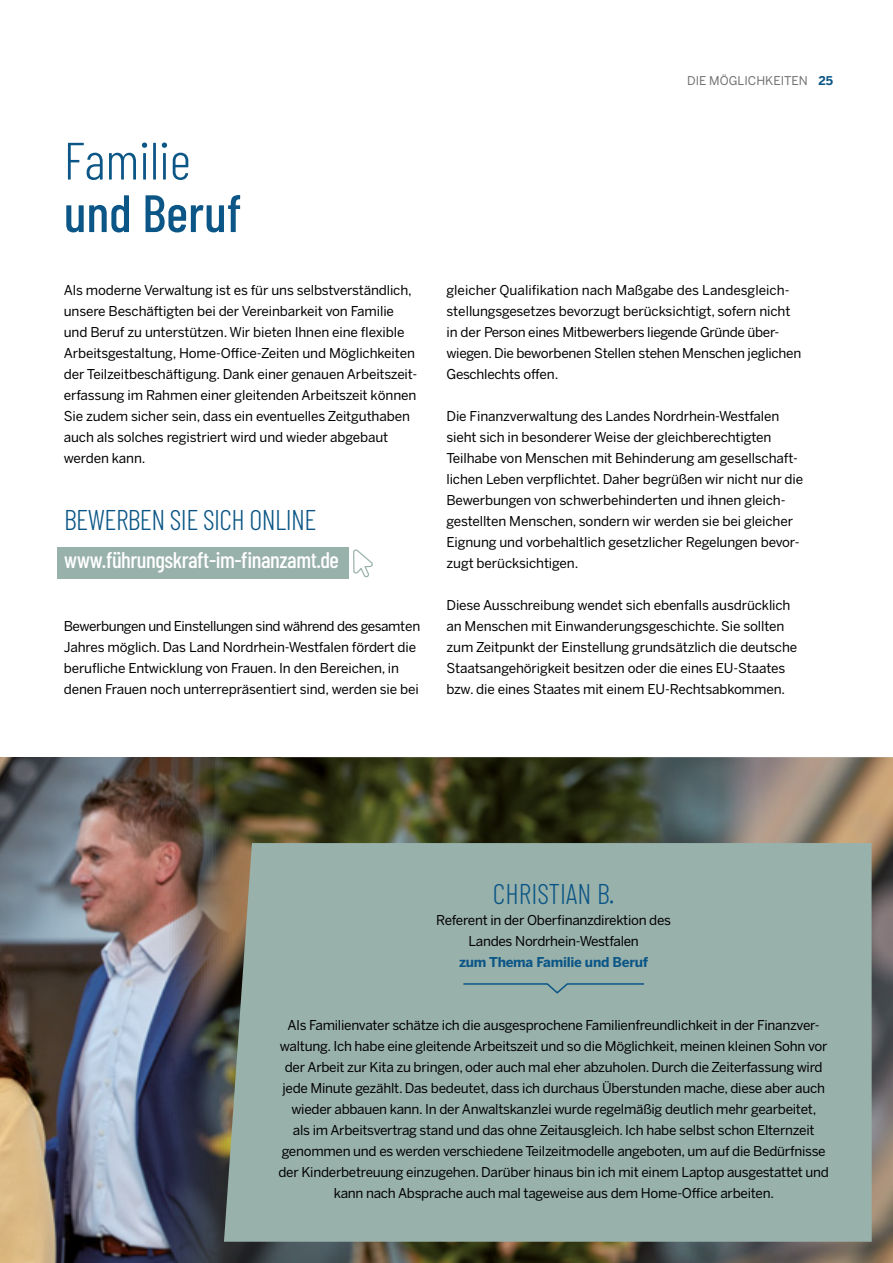
<style>
.page{position:relative;width:893px;height:1263px;background:#fff}
.page>*{position:absolute;margin:0;border:0;box-sizing:border-box;transform-origin:0 0}
.t1{font:500 52.5px "Barlow Condensed";color:#0b5686}
.t2{font:300 52.5px "Barlow Condensed";color:#0b5686}
.t3{font:300 28.5px "Barlow Condensed";letter-spacing:-.02em;color:#0b5686}
.t4{font:300 28.5px "Barlow Condensed";color:#0b5686}
.t5{font:500 22.5px "Barlow Condensed";letter-spacing:-.02em;color:#fff}
.t6{font:13.5px/21px "Benton Sans";letter-spacing:-.02em;color:#000}
.t7{font:700 13.5px "Benton Sans";letter-spacing:-.02em;color:#0b5686}
.t8{font:12px "Benton Sans";color:#706f6f}
.t9{font:700 12px "Benton Sans";color:#0b5686}
</style>
<div class="page">
<img style="left:0;top:757px;width:156px;height:506px">
<img style="left:156px;top:757px;width:737px;height:506px">
<div style="left:224px;top:843px;width:648px;height:399px;background:#99b1ab"></div>
<svg style="left:462px;top:982px;width:183px;height:13px"></svg>
<div style="left:57px;top:547px;width:291px;height:31px;background:#99b1ab"></div>
<svg style="left:352px;top:549px;width:22px;height:274px"></svg>
<p class="t2" style="left:64px;top:123px;width:129px">Familie</p>
<p class="t1" style="left:64px;top:176px;width:179px">und Beruf</p>
<p class="t6" style="left:64px;top:279px;width:355px">Als moderne Verwaltung ist es für uns selbstverständlich, unsere Beschäftigten bei der Vereinbarkeit von Familie und Beruf zu unterstützen. Wir bieten Ihnen eine flexible Arbeitsgestaltung, Home-Office-Zeiten und Möglichkeiten der Teilzeitbeschäftigung. Dank einer genauen Arbeitszeit&shy;erfassung im Rahmen einer gleitenden Arbeitszeit können Sie zudem sicher sein, dass ein eventuelles Zeitguthaben auch als solches registriert wird und wieder abgebaut werden kann.</p>
<p class="t3" style="left:64px;top:499px;width:254px">BEWERBEN SIE SICH ONLINE</p>
<p class="t5" style="left:64px;top:544px;width:276px">www.führungskraft-im-finanzamt.de</p>
<p class="t6" style="left:64px;top:615px;width:358px">Bewerbungen und Einstellungen sind während des gesamten Jahres möglich. Das Land Nordrhein-Westfalen fördert die berufliche Entwicklung von Frauen. In den Bereichen, in denen Frauen noch unterrepräsentiert sind, werden sie bei</p>
<p class="t8" style="left:687px;top:74px;width:122px">DIE MÖGLICHKEITEN</p>
<p class="t9" style="left:819px;top:74px;width:16px">25</p>
<p class="t6" style="left:446px;top:279px;width:356px">gleicher Qualifikation nach Maßgabe des Landesgleich&shy;stellungsgesetzes bevorzugt berücksichtigt, sofern nicht in der Person eines Mitbewerbers liegende Gründe über&shy;wiegen. Die beworbenen Stellen stehen Menschen jeglichen Geschlechts offen.</p>
<p class="t6" style="left:446px;top:405px;width:358px">Die Finanzverwaltung des Landes Nordrhein-Westfalen sieht sich in besonderer Weise der gleichberechtigten Teilhabe von Menschen mit Behinderung am gesellschaft&shy;lichen Leben verpflichtet. Daher begrüßen wir nicht nur die Bewerbungen von schwerbehinderten und ihnen gleich&shy;gestellten Menschen, sondern wir werden sie bei gleicher Eignung und vorbehaltlich gesetzlicher Regelungen bevor&shy;zugt berücksichtigen.</p>
<p class="t6" style="left:446px;top:594px;width:352px">Diese Ausschreibung wendet sich ebenfalls ausdrücklich an Menschen mit Einwanderungsgeschichte. Sie sollten zum Zeitpunkt der Einstellung grundsätzlich die deutsche Staatsangehörigkeit besitzen oder die eines EU-Staates bzw. die eines Staates mit einem EU-Rechtsabkommen.</p>
<p class="t4" style="left:493px;top:873px;width:123px">CHRISTIAN B.</p>
<p class="t6" style="left:436px;top:909px;width:236px;text-align:center">Referent in der Oberfinanzdirektion des<br>Landes Nordrhein-Westfalen</p>
<p class="t7" style="left:459px;top:954px;width:191px">zum Thema Familie und Beruf</p>
<p class="t6" style="left:278px;top:1014px;width:552px;text-align:center">Als Familienvater schätze ich die ausgesprochene Familienfreundlichkeit in der Finanzver&shy;waltung. Ich habe eine gleitende Arbeitszeit und so die Möglichkeit, meinen kleinen Sohn vor der Arbeit zur Kita zu bringen, oder auch mal eher abzuholen. Durch die Zeiterfassung wird jede Minute gezählt. Das bedeutet, dass ich durchaus Überstunden mache, diese aber auch wieder abbauen kann. In der Anwaltskanzlei wurde regelmäßig deutlich mehr gearbeitet,<br>als im Arbeitsvertrag stand und das ohne Zeitausgleich. Ich habe selbst schon Elternzeit genommen und es werden verschiedene Teilzeitmodelle angeboten, um auf die Bedürfnisse der Kinderbetreuung einzugehen. Darüber hinaus bin ich mit einem Laptop ausgestattet und kann nach Absprache auch mal tageweise aus dem Home-Office arbeiten.</p>
</div>
